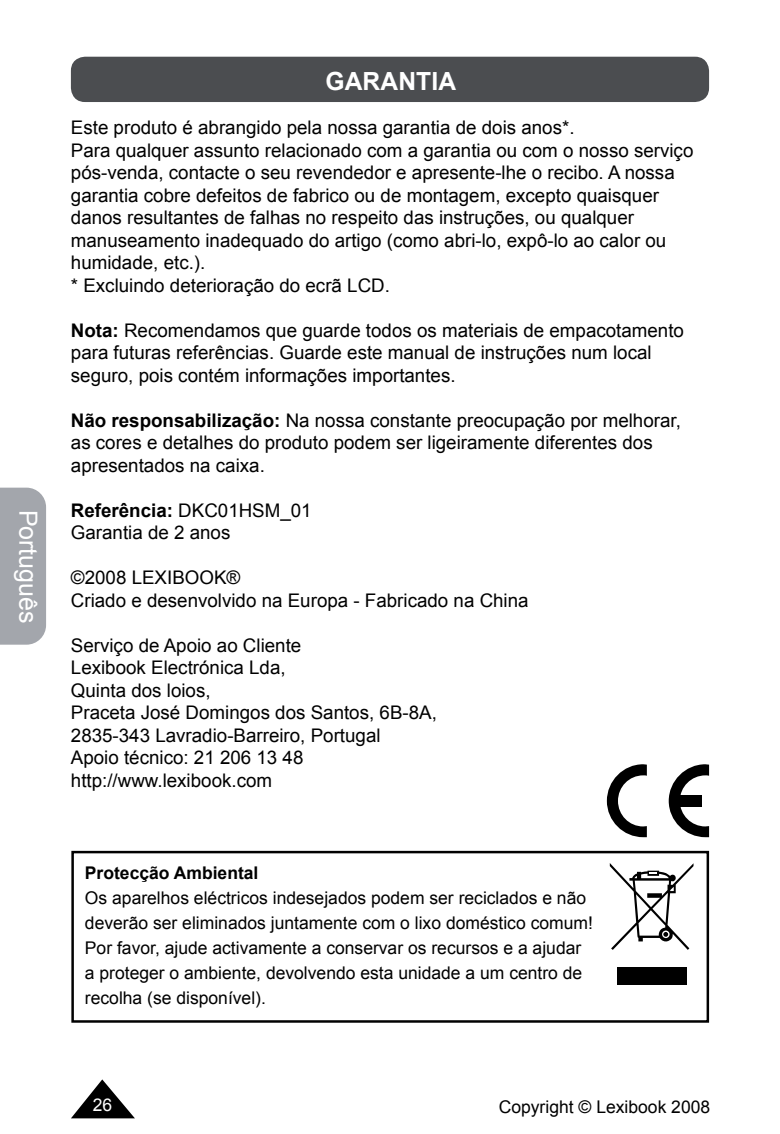
<style>
.page{position:relative;width:780px;height:1134px;background:#fff}
.page>*{position:absolute;margin:0;border:0;box-sizing:border-box;transform-origin:0 0}
.t1{font:25px "Arial";color:#fff}
.t2{font:700 25px "Arial";letter-spacing:.005em;color:#fff}
.t3{font:18.75px/22.5px "Arial";color:#000}
.t4{font:17.5px/25px "Arial";color:#000}
.t5{font:700 17.5px "Arial";color:#000}
.t6{font:17.5px "Arial";color:#fff}
.s1{font-weight:700}
</style>
<div class="page">
<div style="left:0;top:488px;width:46px;height:157px;background:#a3a6ac"></div>
<svg style="left:71px;top:1079px;width:64px;height:39px"></svg>
<div style="left:71px;top:57px;width:638px;height:45px;background:#4b4d50;border-radius:14px"></div>
<div style="left:71px;top:851px;width:638px;height:172px;border:2px solid #000"></div>
<svg style="left:607px;top:764px;width:39px;height:73px"></svg>
<svg style="left:668px;top:764px;width:41px;height:73px"></svg>
<div style="left:672px;top:795px;width:29px;height:11px;background:#000"></div>
<svg style="left:609px;top:863px;width:84px;height:87px"></svg>
<div style="left:616px;top:967px;width:70px;height:17px;background:#000"></div>
<h1 class="t1" style="left:42px;top:510px;width:115px;rotate:90deg">Português</h1>
<h1 class="t2" style="left:325px;top:67px;width:132px">GARANTIA</h1>
<p class="t3" style="left:71px;top:116px;width:624px">Este produto é abrangido pela nossa garantia de dois anos*.<br>Para qualquer assunto relacionado com a garantia ou com o nosso serviço pós-venda, contacte o seu revendedor e apresente-lhe o recibo. A nossa garantia cobre defeitos de fabrico ou de montagem, excepto quaisquer danos resultantes de falhas no respeito das instruções, ou qualquer manuseamento inadequado do artigo (como abri-lo, expô-lo ao calor ou humidade, etc.).<br>* Excluindo deterioração do ecrã LCD.</p>
<p class="t3" style="left:71px;top:319px;width:614px"><span class="s1">Nota:</span> Recomendamos que guarde todos os materiais de empacotamento para futuras referências. Guarde este manual de instruções num local seguro, pois contém informações importantes.</p>
<p class="t3" style="left:71px;top:409px;width:611px"><span class="s1">Não responsabilização:</span> Na nossa constante preocupação por melhorar, as cores e detalhes do produto podem ser ligeiramente diferentes dos apresentados na caixa.</p>
<p class="t3" style="left:71px;top:499px;width:242px"><span class="s1">Referência:</span> DKC01HSM_01<br>Garantia de 2 anos</p>
<p class="t3" style="left:71px;top:566px;width:459px">©2008 LEXIBOOK®<br>Criado e desenvolvido na Europa - Fabricado na China</p>
<p class="t3" style="left:71px;top:634px;width:367px">Serviço de Apoio ao Cliente<br>Lexibook Electrónica Lda,<br>Quinta dos loios,<br>Praceta José Domingos dos Santos, 6B-8A,<br>2835-343 Lavradio-Barreiro, Portugal<br>Apoio técnico: 21 206 13 48 http://www.lexibook.com</p>
<p class="t5" style="left:85px;top:863px;width:175px">Protecção Ambiental</p>
<p class="t4" style="left:85px;top:885px;width:509px">Os aparelhos eléctricos indesejados podem ser reciclados e não deverão ser eliminados juntamente com o lixo doméstico comum!<br>Por favor, ajude activamente a conservar os recursos e a ajudar a proteger o ambiente, devolvendo esta unidade a um centro de recolha (se disponível).</p>
<p class="t6" style="left:93px;top:1095px;width:21px">26</p>
<p class="t4" style="left:498px;top:1095px;width:213px">Copyright © Lexibook 2008</p>
</div>
